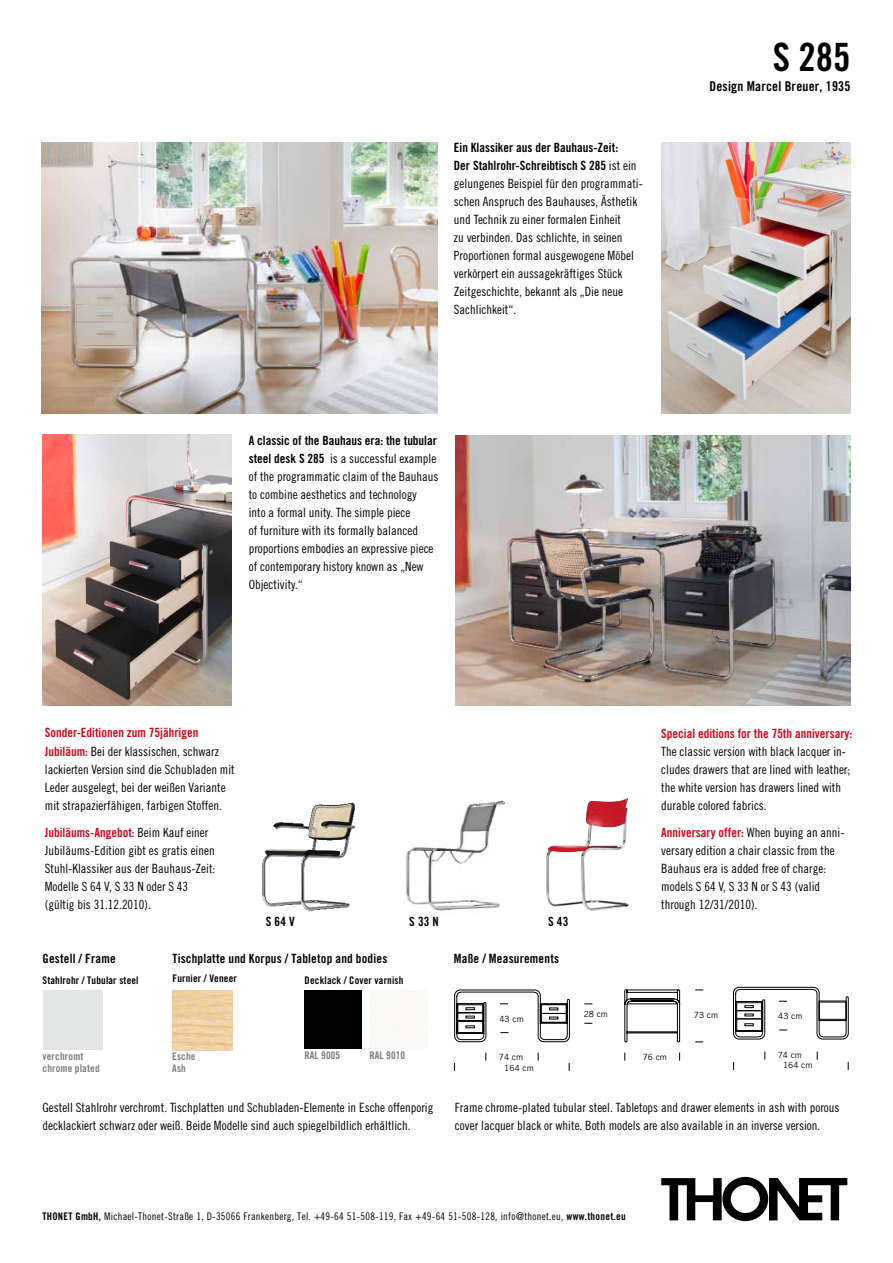
<style>
.page{position:relative;width:893px;height:1263px;background:#fff}
.page>*{position:absolute;margin:0;border:0;box-sizing:border-box;transform-origin:0 0}
.t1{font:39px "Trade Gothic LT Std Bd Cn 20";color:#000}
.t2{font:13.5px "Trade Gothic Bold Cond Twenty";letter-spacing:.015em;color:#000}
.t3{font:12.75px/18px "Trade Gothic LT Std Cn 18";color:#000}
.t4{font:12.75px "Trade Gothic LT Std Bd Cn 20";color:#cd071e}
.t5{font:12.75px/18px "Trade Gothic LT Std Bd Cn 20";color:#000}
.t6{font:12.75px "Trade Gothic Bold Cond Twenty";letter-spacing:.015em;color:#000}
.t7{font:10.5px "Trade Gothic LT Std Cn 18";letter-spacing:.025em;color:#000}
.t8{font:10.5px "Trade Gothic Bold Cond Twenty";letter-spacing:.015em;color:#000}
.t9{font:10.5px/12px "Trade Gothic Bold Cond Twenty";letter-spacing:.015em;color:#7b7c7e}
.t10{font:8.55px/10.4px "Trade Gothic";color:#000}
.s1{font-family:"Trade Gothic LT Std Cn 18"}
.s2{font-family:"Trade Gothic LT Std Bd Cn 20"}
.s3{font-family:"Trade Gothic LT Std Bd Cn 20";color:#cd071e}
.s4{font-family:"Trade Gothic LT Std Cn 18";color:#000}
</style>
<div class="page">
<div style="left:43px;top:990px;width:59px;height:60px;background:#e3e4e4"></div>
<svg style="left:661px;top:1177px;width:186px;height:44px"></svg>
<div style="left:304px;top:990px;width:58px;height:58px;background:#000400"></div>
<div style="left:370px;top:990px;width:57px;height:58px;background:#fbf9f6"></div>
<img style="left:41px;top:142px;width:397px;height:272px">
<svg style="left:454px;top:990px;width:116px;height:52px"></svg>
<svg style="left:733px;top:987px;width:116px;height:52px"></svg>
<div style="left:735px;top:1001px;width:28px;height:30px;border:1px solid #000"></div>
<svg style="left:679px;top:1052px;width:2px;height:8px"></svg>
<svg style="left:624px;top:1052px;width:2px;height:9px"></svg>
<svg style="left:624px;top:990px;width:56px;height:52px"></svg>
<img style="left:661px;top:142px;width:190px;height:272px">
<img style="left:43px;top:435px;width:189px;height:271px">
<img style="left:455px;top:436px;width:395px;height:269px">
<img style="left:406px;top:800px;width:98px;height:111px">
<img style="left:262px;top:802px;width:94px;height:109px">
<img style="left:546px;top:798px;width:83px;height:113px">
<p class="t5" style="left:454px;top:138px;width:184px">Ein Klassiker aus der Bauhaus-Zeit:<br>Der Stahlrohr-Schreibtisch S 285 <span class="s1">ist ein</span></p>
<p class="t3" style="left:454px;top:174px;width:191px">gelungenes Beispiel für den programmati&shy;schen Anspruch des Bauhauses, Ästhetik und Technik zu einer formalen Einheit<br>zu verbinden. Das schlichte, in seinen Proportionen formal ausgewogene Möbel verkörpert ein aussagekräftiges Stück Zeitgeschichte, bekannt als „Die neue Sachlichkeit“.</p>
<p class="t5" style="left:249px;top:431px;width:190px">A classic of the Bauhaus era: the tubular</p>
<p class="t3" style="left:249px;top:449px;width:191px"><span class="s2">steel desk S 285</span> is a successful example of the programmatic claim of the Bauhaus to combine aesthetics and technology<br>into a formal unity. The simple piece<br>of furniture with its formally balanced proportions embodies an expressive piece of contemporary history known as „New Objectivity.“</p>
<h1 class="t1" style="left:773px;top:33px;width:79px">S 285</h1>
<p class="t2" style="left:709px;top:78px;width:143px">Design Marcel Breuer, 1935</p>
<p class="t4" style="left:45px;top:725px;width:155px">Sonder-Editionen zum 75jährigen</p>
<p class="t3" style="left:45px;top:742px;width:191px"><span class="s3">Jubiläum:</span> Bei der klassischen, schwarz lackierten Version sind die Schubladen mit Leder ausgelegt, bei der weißen Variante mit strapazierfähigen, farbigen Stoffen.</p>
<p class="t4" style="left:45px;top:824px;width:165px">Jubiläums-Angebot: <span class="s4">Beim Kauf einer</span></p>
<p class="t3" style="left:45px;top:841px;width:172px">Jubiläums-Edition gibt es gratis einen Stuhl-Klassiker aus der Bauhaus-Zeit:<br>Modelle S 64 V, S 33 N oder S 43 (gültig bis 31.12.2010).</p>
<p class="t6" style="left:266px;top:914px;width:30px">S 64 V</p>
<p class="t6" style="left:409px;top:914px;width:31px">S 33 N</p>
<p class="t6" style="left:548px;top:914px;width:22px">S 43</p>
<p class="t6" style="left:43px;top:951px;width:75px">Gestell / Frame</p>
<p class="t6" style="left:173px;top:951px;width:216px">Tischplatte und Korpus / Tabletop and bodies</p>
<p class="t6" style="left:454px;top:951px;width:107px">Maße / Measurements</p>
<p class="t8" style="left:43px;top:974px;width:98px">Stahlrohr / Tubular steel</p>
<p class="t8" style="left:173px;top:972px;width:66px">Furnier / Veneer</p>
<p class="t8" style="left:305px;top:974px;width:100px">Decklack / Cover varnish</p>
<p class="t4" style="left:661px;top:725px;width:193px">Special editions for the 75th anniversary:</p>
<p class="t3" style="left:661px;top:742px;width:191px">The classic version with black lacquer in&shy;cludes drawers that are lined with leather; the white version has drawers lined with durable colored fabrics.</p>
<p class="t4" style="left:661px;top:824px;width:185px">Anniversary offer: <span class="s4">When buying an anni-</span></p>
<p class="t3" style="left:661px;top:841px;width:175px">versary edition a chair classic from the<br>Bauhaus era is added free of charge: models S 64 V, S 33 N or S 43 (valid through 12/31/2010).</p>
<p class="t9" style="left:43px;top:1050px;width:59px">verchromt chrome plated</p>
<p class="t9" style="left:172px;top:1050px;width:25px">Esche<br>Ash</p>
<p class="t9" style="left:304px;top:1049px;width:37px">RAL 9005</p>
<p class="t9" style="left:369px;top:1049px;width:37px">RAL 9010</p>
<p class="t10" style="left:499px;top:1014px;width:26px">43 cm</p>
<p class="t10" style="left:498px;top:1052px;width:26px">74 cm</p>
<p class="t10" style="left:503px;top:1062px;width:31px">164 cm</p>
<p class="t10" style="left:583px;top:1008px;width:26px">28 cm</p>
<p class="t10" style="left:694px;top:1010px;width:26px">73 cm</p>
<p class="t10" style="left:643px;top:1052px;width:26px">76 cm</p>
<p class="t10" style="left:778px;top:1011px;width:26px">43 cm</p>
<p class="t10" style="left:783px;top:1049px;width:31px;text-indent:-5px">74 cm<br>164 cm</p>
<p class="t3" style="left:43px;top:1098px;width:392px">Gestell Stahlrohr verchromt. Tischplatten und Schubladen-Elemente in Esche offenporig decklackiert schwarz oder weiß. Beide Modelle sind auch spiegelbildlich erhältlich.</p>
<p class="t3" style="left:455px;top:1098px;width:386px">Frame chrome-plated tubular steel. Tabletops and drawer elements in ash with porous cover lacquer black or white. Both models are also available in an inverse version.</p>
<p class="t7" style="left:43px;top:1210px;width:585px"><span class="s2">THONET GmbH,</span> Michael-Thonet-Straße 1, D-35066 Frankenberg, Tel. +49-64 51-508-119, Fax +49-64 51-508-128, info@thonet.eu, <span class="s2">www.thonet.eu</span></p>
</div>
